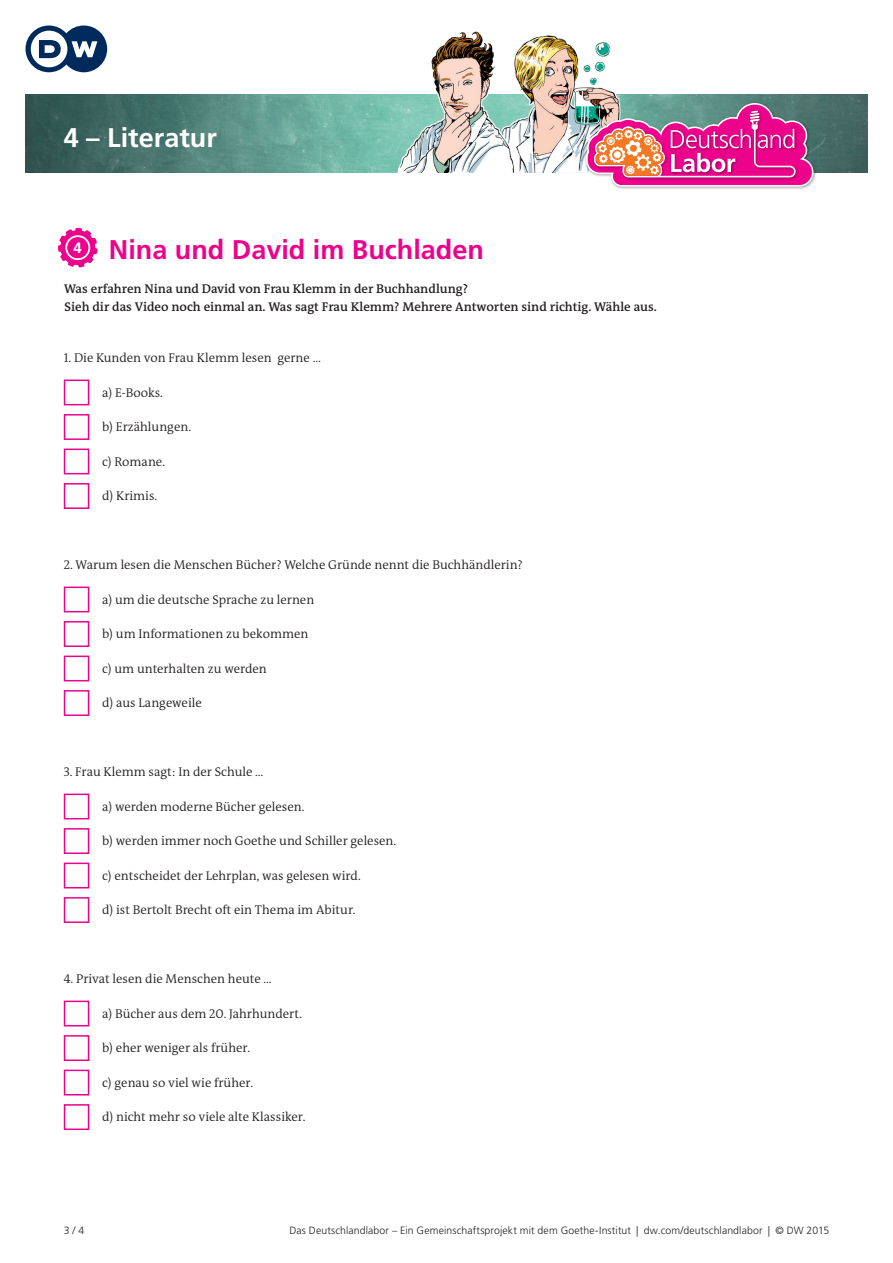
<style>
.page{position:relative;width:893px;height:1263px;background:#fff}
.page>*{position:absolute;margin:0;border:0;box-sizing:border-box;transform-origin:0 0}
.t1{font:700 27px "Frutiger LT Std";color:#ed028c}
.t2{font:700 27px "Frutiger LT Std";color:#fff}
.t3{font:300 12.75px "DW The Antiqua B W4";color:#231f20}
.t4{font:600 12.75px/17.2px "DW The Antiqua B W6";color:#231f20}
.t5{font:300 10.5px "Frutiger LT Std";letter-spacing:.01em;color:#231f20}
</style>
<div class="page">
<img style="left:26px;top:95px;width:841px;height:77px">
<img style="left:523px;top:35px;width:103px;height:138px">
<img style="left:383px;top:31px;width:140px;height:142px">
<img style="left:584px;top:101px;width:234px;height:88px">
<svg style="left:585px;top:102px;width:229px;height:85px;background:#cb6197"></svg>
<svg style="left:26px;top:26px;width:81px;height:46px"></svg>
<div style="left:64px;top:380px;width:25px;height:25px;border:2px solid #ed028c"></div>
<div style="left:64px;top:414px;width:25px;height:26px;border:2px solid #ed028c"></div>
<div style="left:64px;top:448px;width:25px;height:26px;border:2px solid #ed028c"></div>
<div style="left:64px;top:483px;width:25px;height:26px;border:2px solid #ed028c"></div>
<div style="left:64px;top:586px;width:25px;height:26px;border:2px solid #ed028c"></div>
<div style="left:64px;top:621px;width:25px;height:26px;border:2px solid #ed028c"></div>
<div style="left:64px;top:656px;width:25px;height:25px;border:2px solid #ed028c"></div>
<div style="left:64px;top:690px;width:25px;height:26px;border:2px solid #ed028c"></div>
<div style="left:64px;top:794px;width:25px;height:25px;border:2px solid #ed028c"></div>
<div style="left:64px;top:828px;width:25px;height:26px;border:2px solid #ed028c"></div>
<div style="left:64px;top:862px;width:25px;height:26px;border:2px solid #ed028c"></div>
<div style="left:64px;top:897px;width:25px;height:26px;border:2px solid #ed028c"></div>
<div style="left:64px;top:1001px;width:25px;height:25px;border:2px solid #ed028c"></div>
<div style="left:64px;top:1035px;width:25px;height:26px;border:2px solid #ed028c"></div>
<div style="left:64px;top:1070px;width:25px;height:25px;border:2px solid #ed028c"></div>
<div style="left:64px;top:1104px;width:25px;height:26px;border:2px solid #ed028c"></div>
<svg style="left:58px;top:228px;width:40px;height:39px"></svg>
<div style="left:67px;top:237px;width:21px;height:21px;background:#ed028c;border-radius:50%"></div>
<h1 class="t2" style="left:64px;top:121px;width:155px">4 – Literatur</h1>
<h1 class="t1" style="left:73px;top:234px;width:412px"><sup>4</sup> Nina und David im Buchladen</h1>
<p class="t4" style="left:64px;top:280px;width:594px">Was erfahren Nina und David von Frau Klemm in der Buchhandlung?<br>Sieh dir das Video noch einmal an. Was sagt Frau Klemm? Mehrere Antworten sind richtig. Wähle aus.</p>
<p class="t3" style="left:64px;top:350px;width:259px">1. Die Kunden von Frau Klemm lesen gerne …</p>
<p class="t3" style="left:102px;top:384px;width:63px">a) E-Books.</p>
<p class="t3" style="left:102px;top:419px;width:91px">b) Erzählungen.</p>
<p class="t3" style="left:102px;top:453px;width:65px">c) Romane.</p>
<p class="t3" style="left:102px;top:488px;width:57px">d) Krimis.</p>
<p class="t3" style="left:64px;top:557px;width:461px">2. Warum lesen die Menschen Bücher? Welche Gründe nennt die Buchhändlerin?</p>
<p class="t3" style="left:102px;top:591px;width:214px">a) um die deutsche Sprache zu lernen</p>
<p class="t3" style="left:102px;top:626px;width:208px">b) um Informationen zu bekommen</p>
<p class="t3" style="left:102px;top:660px;width:166px">c) um unterhalten zu werden</p>
<p class="t3" style="left:102px;top:695px;width:101px">d) aus Langeweile</p>
<p class="t3" style="left:64px;top:764px;width:201px">3. Frau Klemm sagt: In der Schule …</p>
<p class="t3" style="left:102px;top:798px;width:204px">a) werden moderne Bücher gelesen.</p>
<p class="t3" style="left:102px;top:833px;width:296px">b) werden immer noch Goethe und Schiller gelesen.</p>
<p class="t3" style="left:102px;top:867px;width:260px">c) entscheidet der Lehrplan, was gelesen wird.</p>
<p class="t3" style="left:102px;top:902px;width:255px">d) ist Bertolt Brecht oft ein Thema im Abitur.</p>
<p class="t3" style="left:64px;top:971px;width:210px">4. Privat lesen die Menschen heute …</p>
<p class="t3" style="left:102px;top:1005px;width:201px">a) Bücher aus dem 20. Jahrhundert.</p>
<p class="t3" style="left:102px;top:1040px;width:150px">b) eher weniger als früher.</p>
<p class="t3" style="left:102px;top:1074px;width:153px">c) genau so viel wie früher.</p>
<p class="t3" style="left:102px;top:1109px;width:205px">d) nicht mehr so viele alte Klassiker.</p>
<p class="t5" style="left:64px;top:1224px;width:22px">3 / 4</p>
<p class="t5" style="left:289px;top:1224px;width:541px">Das Deutschlandlabor – Ein Gemeinschaftsprojekt mit dem Goethe-Institut | dw.com/deutschlandlabor | © DW 2015</p>
</div>
